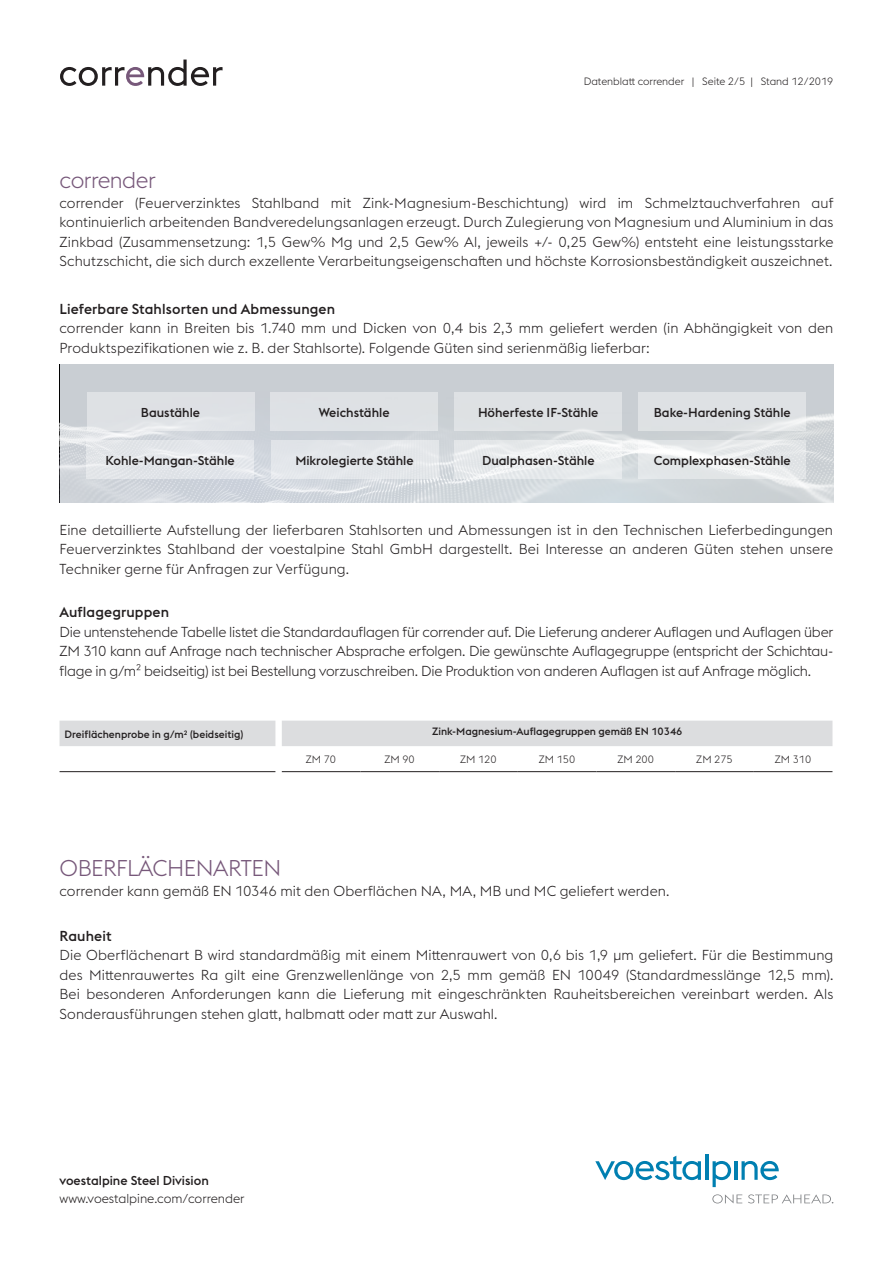
<style>
.page{position:relative;width:893px;height:1263px;background:#fff}
.page>*{position:absolute;margin:0;border:0;box-sizing:border-box;transform-origin:0 0}
.t1{font:300 22.5px "voestalpine";letter-spacing:-.02em;color:#77587a}
.t2{font:300 14.25px/19.5px "voestalpine";letter-spacing:.005em;color:#231f20;text-align:justify}
.t3{font:500 14.25px "voestalpine";letter-spacing:.01em;color:#231f20}
.t4{font:500 12.75px "voestalpine";color:#231f20}
.t5{font:300 12.75px "voestalpine";color:#231f20}
.t6{font:500 10.5px "voestalpine";color:#231f20}
.t7{font:300 10.5px "voestalpine";color:#231f20}
</style>
<div class="page">
<svg style="left:60px;top:60px;width:162px;height:26px"></svg>
<svg style="left:595px;top:1156px;width:106px;height:24px"></svg>
<hr style="left:705px;top:1154px;width:3px;height:26px;background:#007fb1">
<svg style="left:713px;top:1161px;width:18px;height:26px"></svg>
<hr style="left:734px;top:1161px;width:3px;height:19px;background:#007fb1">
<svg style="left:741px;top:1161px;width:38px;height:19px"></svg>
<svg style="left:712px;top:1194px;width:30px;height:9px"></svg>
<svg style="left:748px;top:1194px;width:85px;height:9px"></svg>
<img style="left:60px;top:364px;width:773px;height:139px">
<div style="left:60px;top:721px;width:772px;height:25px;background:#dcdddf"></div>
<hr style="left:60px;top:771px;width:215px;height:1px;background:#231f20">
<hr style="left:282px;top:771px;width:78px;height:1px;background:#231f20">
<hr style="left:360px;top:771px;width:79px;height:1px;background:#231f20">
<hr style="left:439px;top:771px;width:79px;height:1px;background:#231f20">
<hr style="left:518px;top:771px;width:78px;height:1px;background:#231f20">
<hr style="left:596px;top:771px;width:79px;height:1px;background:#231f20">
<hr style="left:675px;top:771px;width:79px;height:1px;background:#231f20">
<hr style="left:754px;top:771px;width:78px;height:1px;background:#231f20">
<svg style="left:639px;top:440px;width:167px;height:39px;fill:#e6e9ea"></svg>
<div style="left:87px;top:392px;width:167px;height:39px;background:#dee1e4"></div>
<div style="left:454px;top:392px;width:168px;height:39px;background:#dee1e4"></div>
<div style="left:270px;top:392px;width:168px;height:39px;background:#dee1e5"></div>
<div style="left:455px;top:440px;width:167px;height:39px;background:#e9ecee"></div>
<div style="left:639px;top:392px;width:167px;height:39px;background:#dee1e4"></div>
<div style="left:271px;top:440px;width:167px;height:39px;background:#e3e6ea"></div>
<div style="left:87px;top:440px;width:167px;height:39px;background:#e3e6ea"></div>
<p class="t7" style="left:584px;top:75px;width:251px">Datenblatt corrender | Seite 2/5 | Stand 12/2019</p>
<h1 class="t1" style="left:60px;top:167px;width:98px">corrender</h1>
<p class="t2" style="left:60px;top:193px;width:775px">corrender (Feuerverzinktes Stahlband mit Zink-Magnesium-Beschichtung) wird im Schmelztauchverfahren auf kontinuierlich arbeitenden Bandveredelungsanlagen erzeugt. Durch Zulegierung von Magnesium und Aluminium in das Zinkbad (Zusammensetzung: 1,5 Gew% Mg und 2,5 Gew% Al, jeweils +/- 0,25 Gew%) entsteht eine leistungsstarke Schutzschicht, die sich durch exzellente Verarbeitungseigenschaften und höchste Korrosionsbeständigkeit auszeichnet.</p>
<p class="t3" style="left:60px;top:300px;width:277px">Lieferbare Stahlsorten und Abmessungen</p>
<p class="t2" style="left:60px;top:318px;width:775px">corrender kann in Breiten bis 1.740 mm und Dicken von 0,4 bis 2,3 mm geliefert werden (in Abhängigkeit von den<br>Produktspezifikationen wie z. B. der Stahlsorte). Folgende Güten sind serienmäßig lieferbar:</p>
<p class="t4" style="left:141px;top:405px;width:61px">Baustähle</p>
<p class="t4" style="left:319px;top:405px;width:72px">Weichstähle</p>
<p class="t4" style="left:478px;top:405px;width:122px">Höherfeste IF-Stähle</p>
<p class="t4" style="left:482px;top:452px;width:114px">Dualphasen-Stähle</p>
<p class="t4" style="left:106px;top:452px;width:131px">Kohle-Mangan-Stähle</p>
<p class="t4" style="left:295px;top:452px;width:120px">Mikrolegierte Stähle</p>
<p class="t4" style="left:654px;top:405px;width:139px">Bake-Hardening Stähle</p>
<p class="t4" style="left:654px;top:452px;width:138px">Complexphasen-Stähle</p>
<p class="t2" style="left:60px;top:520px;width:775px">Eine detaillierte Aufstellung der lieferbaren Stahlsorten und Abmessungen ist in den Technischen Lieferbedingungen Feuerverzinktes Stahlband der voestalpine Stahl GmbH dargestellt. Bei Interesse an anderen Güten stehen unsere Techniker gerne für Anfragen zur Verfügung.</p>
<p class="t3" style="left:60px;top:603px;width:111px">Auflagegruppen</p>
<p class="t2" style="left:60px;top:622px;width:775px">Die untenstehende Tabelle listet die Standardauflagen für corrender auf. Die Lieferung anderer Auflagen und Auflagen über ZM 310 kann auf Anfrage nach technischer Absprache erfolgen. Die gewünschte Auflagegruppe (entspricht der Schichtau&shy;flage in g/m² beidseitig) ist bei Bestellung vorzuschreiben. Die Produktion von anderen Auflagen ist auf Anfrage möglich.</p>
<p class="t6" style="left:65px;top:727px;width:180px">Dreiflächenprobe in g/m2 (beidseitig)</p>
<p class="t6" style="left:432px;top:725px;width:252px">Zink-Magnesium-Auflagegruppen gemäß EN 10346</p>
<p class="t7" style="left:306px;top:753px;width:32px">ZM 70</p>
<p class="t7" style="left:384px;top:753px;width:32px">ZM 90</p>
<p class="t7" style="left:460px;top:753px;width:38px">ZM 120</p>
<p class="t7" style="left:539px;top:753px;width:38px">ZM 150</p>
<p class="t7" style="left:617px;top:753px;width:38px">ZM 200</p>
<p class="t7" style="left:696px;top:753px;width:38px">ZM 275</p>
<p class="t7" style="left:775px;top:753px;width:38px">ZM 310</p>
<h1 class="t1" style="left:60px;top:855px;width:223px">OBERFLÄCHENARTEN</h1>
<p class="t2" style="left:60px;top:881px;width:611px">corrender kann gemäß EN 10346 mit den Oberflächen NA, MA, MB und MC geliefert werden.</p>
<p class="t3" style="left:60px;top:927px;width:54px">Rauheit</p>
<p class="t2" style="left:60px;top:946px;width:775px">Die Oberflächenart B wird standardmäßig mit einem Mittenrauwert von 0,6 bis 1,9 μm geliefert. Für die Bestimmung des Mittenrauwertes Ra gilt eine Grenzwellenlänge von 2,5 mm gemäß EN 10049 (Standardmesslänge 12,5 mm).<br>Bei besonderen Anforderungen kann die Lieferung mit eingeschränkten Rauheitsbereichen vereinbart werden. Als Sonderausführungen stehen glatt, halbmatt oder matt zur Auswahl.</p>
<p class="t4" style="left:60px;top:1173px;width:151px">voestalpine Steel Division</p>
<p class="t5" style="left:60px;top:1191px;width:187px">www.voestalpine.com/corrender</p>
</div>
